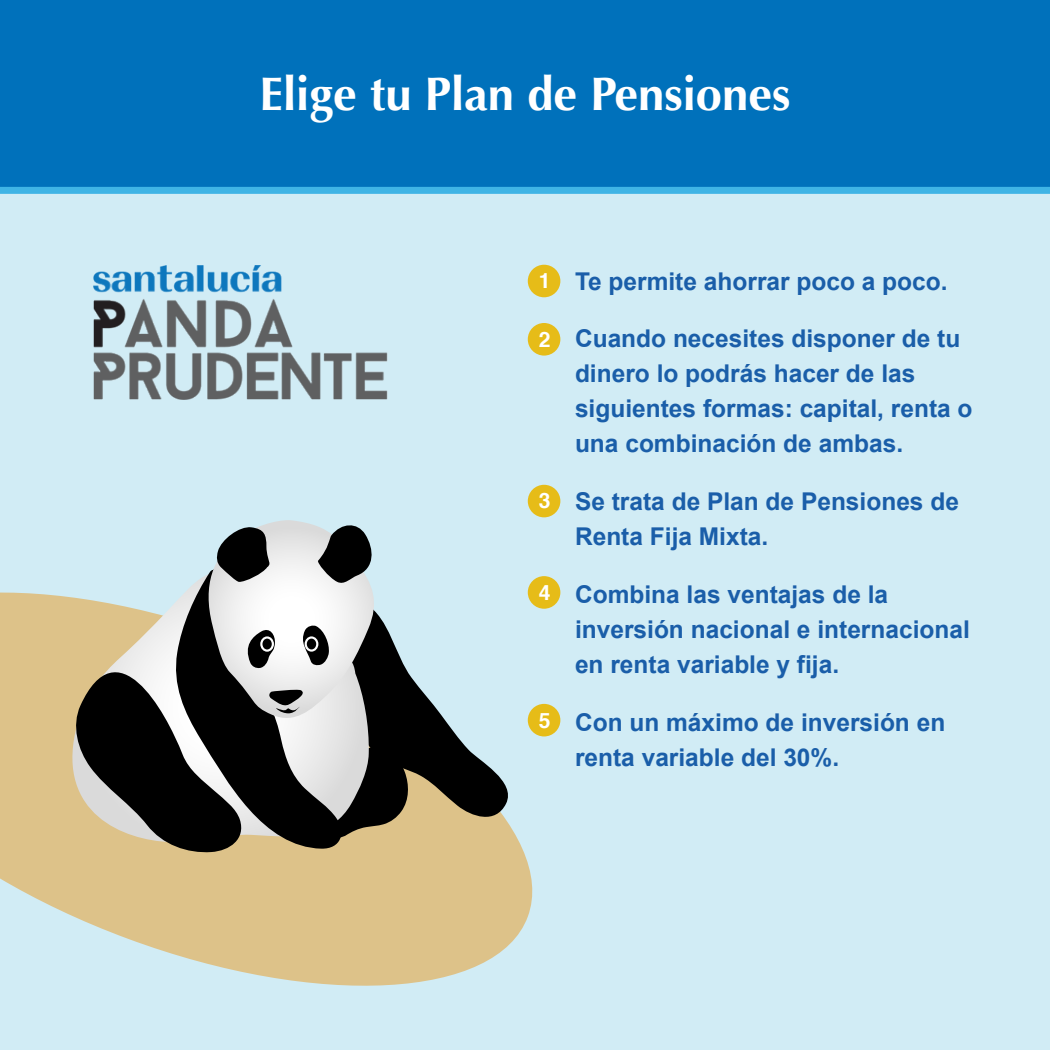
<style>
.page{position:relative;width:1050px;height:1050px;background:#fff}
.page>*{position:absolute;margin:0;border:0;box-sizing:border-box;transform-origin:0 0}
.t1{font:700 47.25px "Optima";color:#fff}
.t2{font:700 24.5px/35px "Arial";color:#1a5ea9}
.t3{font:700 21.18px "Helvetica";color:#fff}
</style>
<div class="page">
<div style="left:0;top:0;width:1050px;height:190px;background:#0071bb"></div>
<div style="left:0;top:194px;width:1050px;height:856px;background:#d1ecf5"></div>
<svg style="left:0;top:593px;width:532px;height:393px;fill:#ddc289"></svg>
<div style="left:0;top:187px;width:1050px;height:7px;background:#3fb4e5"></div>
<img style="left:94px;top:266px;width:294px;height:134px">
<div style="left:57px;top:593px;width:14px;height:250px;background:#ddc289"></div>
<svg style="left:71px;top:520px;width:446px;height:336px"></svg>
<div style="left:528px;top:265px;width:32px;height:32px;background:#e6bc18;border-radius:50%"></div>
<div style="left:528px;top:323px;width:32px;height:33px;background:#e6bc18;border-radius:50%"></div>
<div style="left:528px;top:485px;width:32px;height:32px;background:#e6bc18;border-radius:50%"></div>
<div style="left:528px;top:576px;width:32px;height:33px;background:#e6bc18;border-radius:50%"></div>
<div style="left:528px;top:704px;width:32px;height:32px;background:#e6bc18;border-radius:50%"></div>
<h1 class="t1" style="left:260px;top:67px;width:532px">Elige tu Plan de Pensiones</h1>
<p class="t3" style="left:539px;top:264px;width:13px">1</p>
<p class="t3" style="left:539px;top:322px;width:13px">2</p>
<p class="t3" style="left:539px;top:484px;width:13px">3</p>
<p class="t3" style="left:539px;top:575px;width:13px">4</p>
<p class="t3" style="left:539px;top:703px;width:13px">5</p>
<p class="t2" style="left:575px;top:264px;width:374px">Te permite ahorrar poco a poco.</p>
<p class="t2" style="left:575px;top:322px;width:399px">Cuando necesites disponer de tu dinero lo podrás hacer de las siguientes formas: capital, renta o una combinación de ambas.</p>
<p class="t2" style="left:575px;top:485px;width:385px">Se trata de Plan de Pensiones de<br>Renta Fija Mixta.</p>
<p class="t2" style="left:575px;top:578px;width:396px">Combina las ventajas de la inversión nacional e internacional en renta variable y fija.</p>
<p class="t2" style="left:575px;top:705px;width:372px">Con un máximo de inversión en renta variable del 30%.</p>
</div>
